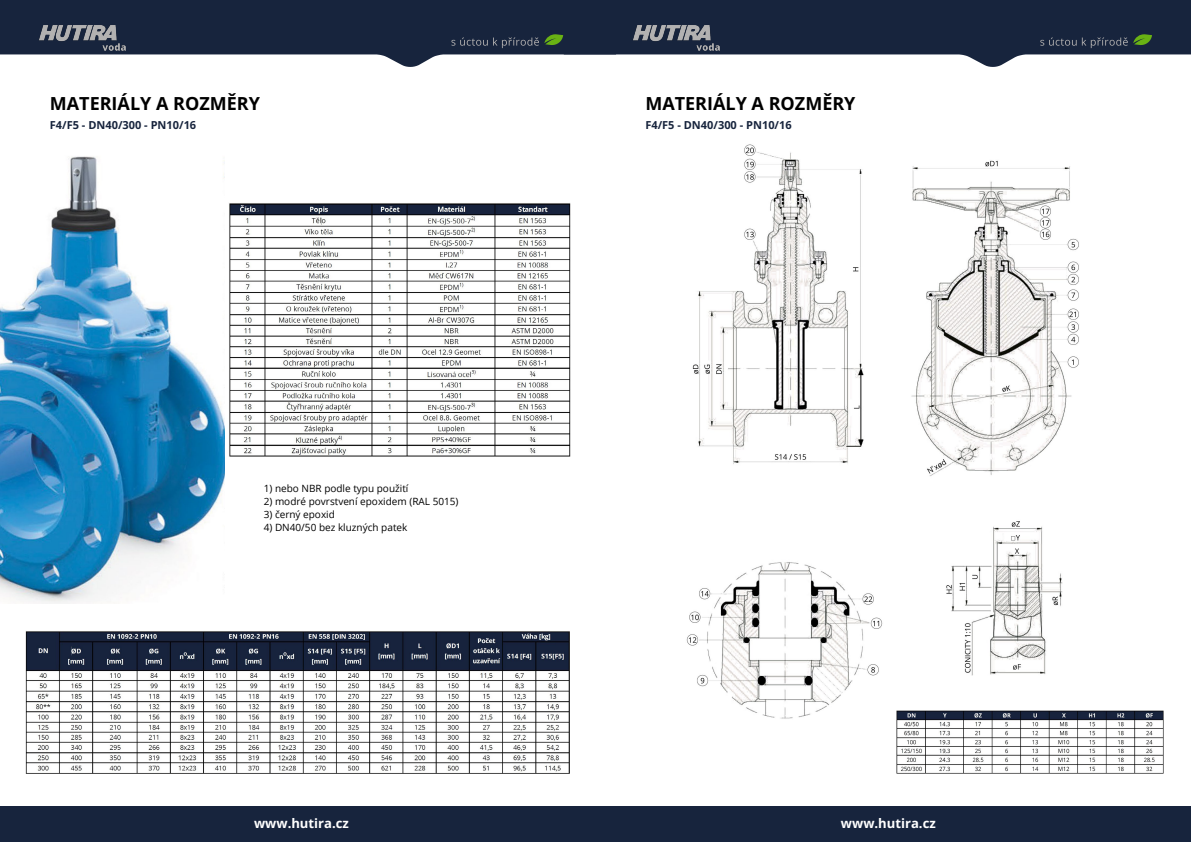
<style>
.page{position:relative;width:1191px;height:842px;background:#fff}
.page>*{position:absolute;margin:0;border:0;box-sizing:border-box;transform-origin:0 0}
.t1{font:700 18px "Open Sans";color:#000}
.t2{font:700 13.1px "Open Sans";color:#fff}
.t3{font:700 11px "Open Sans";color:#17243d}
.t4{font:10px "Open Sans";color:#000}
</style>
<div class="page">
<img style="left:692px;top:144px;width:387px;height:332px">
<img style="left:686px;top:521px;width:453px;height:198px">
<img style="left:0;top:156px;width:224px;height:447px">
<img style="left:26px;top:631px;width:544px;height:142px">
<img style="left:229px;top:203px;width:341px;height:254px">
<div style="left:925px;top:680px;width:188px;height:69px;background:#fff"></div>
<img style="left:896px;top:711px;width:267px;height:62px">
<svg style="left:616px;top:0;width:575px;height:67px;fill:#17243d"></svg>
<svg style="left:0;top:0;width:616px;height:67px;fill:#17243d"></svg>
<div style="left:0;top:806px;width:1191px;height:36px;background:#17243d"></div>
<svg style="left:451px;top:34px;width:112px;height:14px;background:#2d3e45"></svg>
<svg style="left:1040px;top:37px;width:87px;height:11px"></svg>
<svg style="left:1133px;top:34px;width:19px;height:12px"></svg>
<img style="left:34px;top:21px;width:110px;height:34px">
<img style="left:627px;top:21px;width:111px;height:34px">
<h1 class="t1" style="left:50px;top:91px;width:212px">MATERIÁLY A ROZMĚRY</h1>
<p class="t3" style="left:50px;top:117px;width:148px">F4/F5 - DN40/300 - PN10/16</p>
<p class="t4" style="left:264px;top:482px;width:146px">1) nebo NBR podle typu použití</p>
<p class="t4" style="left:264px;top:495px;width:196px">2) modré povrstvení epoxidem (RAL 5015)</p>
<p class="t4" style="left:264px;top:508px;width:73px">3) černý epoxid</p>
<p class="t4" style="left:264px;top:521px;width:145px">4) DN40/50 bez kluzných patek</p>
<h1 class="t1" style="left:645px;top:91px;width:212px">MATERIÁLY A ROZMĚRY</h1>
<p class="t3" style="left:645px;top:117px;width:148px">F4/F5 - DN40/300 - PN10/16</p>
<h2 class="t2" style="left:254px;top:814px;width:96px">www.hutira.cz</h2>
<h2 class="t2" style="left:841px;top:814px;width:96px">www.hutira.cz</h2>
</div>
